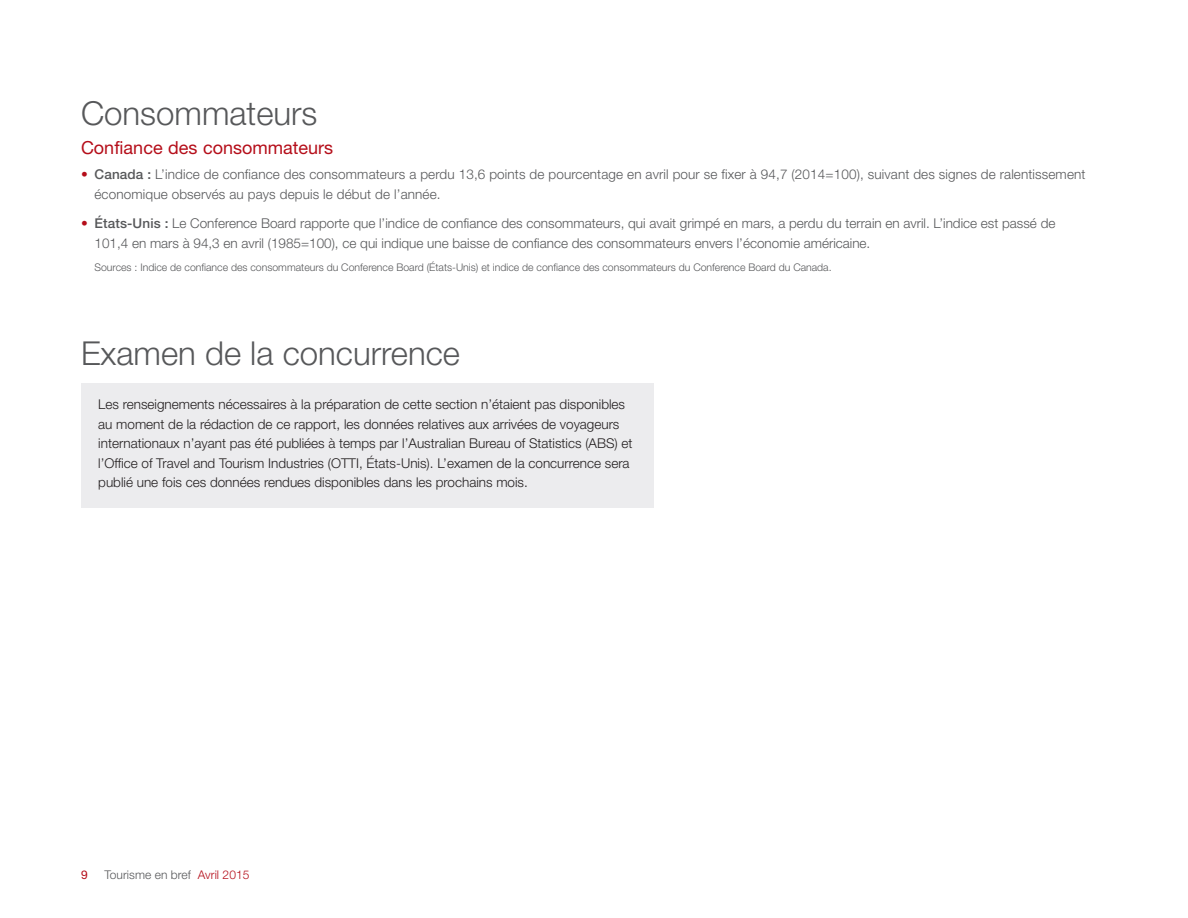
<style>
.page{position:relative;width:1188px;height:918px;background:#fff}
.page>*{position:absolute;margin:0;border:0;box-sizing:border-box;transform-origin:0 0}
.t1{font:300 33px "Helvetica Neue LT Pro";color:#57585a}
.t2{font:18px "Helvetica Neue LT Pro";color:#b50e1a}
.t3{font:300 13.5px/20.2px "Helvetica Neue LT Pro";color:#57585a}
.t4{font:300 13.5px/19.5px "Helvetica Neue LT Pro";color:#231f20}
.t5{font:300 12px "Helvetica Neue LT Pro";letter-spacing:.005em;color:#57585a}
.t6{font:12px "Helvetica Neue LT Pro";color:#b50e1a}
.t7{font:300 10.5px "Helvetica Neue LT Pro";color:#57585a}
.s1{color:#b50e1a}
.s2{font-weight:500}
</style>
<div class="page">
<div style="left:81px;top:383px;width:572px;height:125px;background:#ececee"></div>
<h1 class="t1" style="left:81px;top:93px;width:238px">Consommateurs</h1>
<h2 class="t2" style="left:81px;top:137px;width:254px">Confiance des consommateurs</h2>
<p class="t3" style="left:95px;top:163px;width:993px;text-indent:-14px"><span class="s1">•</span> <span class="s2">Canada :</span> L’indice de confiance des consommateurs a perdu 13,6 points de pourcentage en avril pour se fixer à 94,7 (2014=100), suivant des signes de ralentissement économique observés au pays depuis le début de l’année.</p>
<p class="t3" style="left:95px;top:213px;width:962px;text-indent:-14px"><span class="s1">•</span> <span class="s2">États‑Unis :</span> Le Conference Board rapporte que l’indice de confiance des consommateurs, qui avait grimpé en mars, a perdu du terrain en avril. L’indice est passé de<br>101,4 en mars à 94,3 en avril (1985=100), ce qui indique une baisse de confiance des consommateurs envers l’économie américaine.</p>
<p class="t7" style="left:95px;top:260px;width:739px">Sources : Indice de confiance des consommateurs du Conference Board (États‑Unis) et indice de confiance des consommateurs du Conference Board du Canada.</p>
<h1 class="t1" style="left:81px;top:333px;width:381px">Examen de la concurrence</h1>
<p class="t4" style="left:98px;top:395px;width:536px">Les renseignements nécessaires à la préparation de cette section n’étaient pas disponibles au moment de la rédaction de ce rapport, les données relatives aux arrivées de voyageurs internationaux n’ayant pas été publiées à temps par l’Australian Bureau of Statistics (ABS) et l’Office of Travel and Tourism Industries (OTTI, États-Unis). L’examen de la concurrence sera publié une fois ces données rendues disponibles dans les prochains mois.</p>
<p class="t6" style="left:81px;top:867px;width:8px">9</p>
<p class="t5" style="left:104px;top:867px;width:147px">Tourisme en bref <span class="s1">Avril 2015</span></p>
</div>
